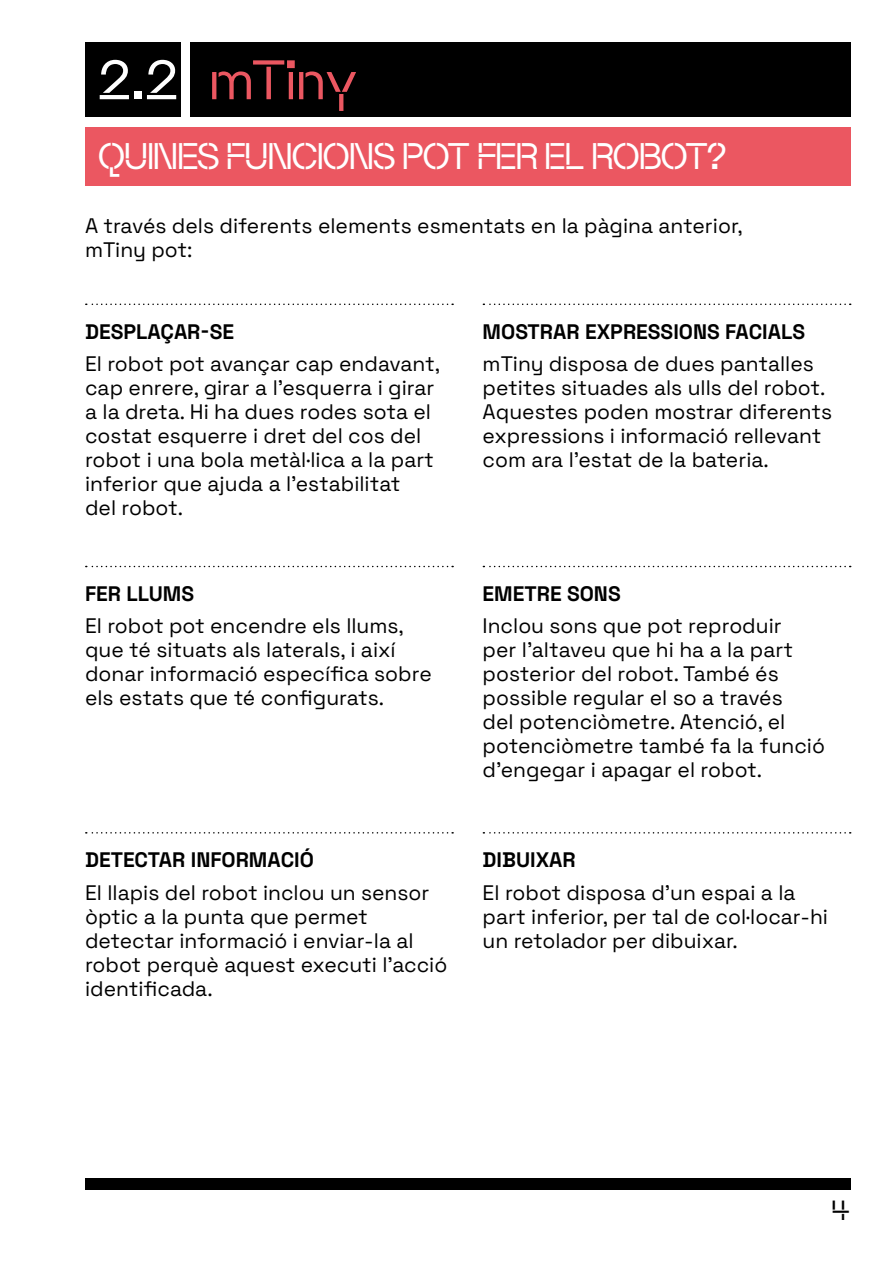
<style>
.page{position:relative;width:893px;height:1263px;background:#fff}
.page>*{position:absolute;margin:0;border:0;box-sizing:border-box;transform-origin:0 0}
.t1{font:54px "Maxeville Construct";letter-spacing:-.03em;color:#eb5761}
.t2{font:36px "Maxeville Construct";letter-spacing:-.035em;color:#fff}
.t3{font:27px "Maxeville Construct";color:#000}
.t4{font:21px/24px "Space Grotesk";color:#000}
.t5{font:700 21px "Space Grotesk";color:#000}
.s1{color:#fff}
</style>
<div class="page">
<div style="left:85px;top:1178px;width:765px;height:11px;background:#000"></div>
<div style="left:190px;top:43px;width:660px;height:74px;background:#000"></div>
<div style="left:85px;top:43px;width:96px;height:74px;background:#000"></div>
<div style="left:85px;top:127px;width:765px;height:59px;background:#eb5761"></div>
<svg style="left:86px;top:304px;width:367px;height:1px"></svg>
<svg style="left:86px;top:566px;width:367px;height:1px"></svg>
<svg style="left:86px;top:832px;width:367px;height:1px"></svg>
<svg style="left:483px;top:304px;width:368px;height:1px"></svg>
<svg style="left:483px;top:566px;width:368px;height:1px"></svg>
<svg style="left:483px;top:832px;width:368px;height:1px"></svg>
<h1 class="t1" style="left:97px;top:44px;width:263px"><span class="s1">2.2</span> mTiny</h1>
<h2 class="t2" style="left:98px;top:132px;width:631px">QUINES FUNCIONS POT FER EL ROBOT?</h2>
<p class="t4" style="left:85px;top:213px;width:659px">A través dels diferents elements esmentats en la pàgina anterior, mTiny pot:</p>
<p class="t5" style="left:85px;top:315px;width:150px">DESPLAÇAR-SE</p>
<p class="t4" style="left:85px;top:351px;width:357px">El robot pot avançar cap endavant, cap enrere, girar a l’esquerra i girar a la dreta. Hi ha dues rodes sota el costat esquerre i dret del cos del robot i una bola metàl·lica a la part inferior que ajuda a l’estabilitat<br>del robot.</p>
<p class="t5" style="left:85px;top:577px;width:111px">FER LLUMS</p>
<p class="t4" style="left:85px;top:613px;width:348px">El robot pot encendre els llums, que té situats als laterals, i així donar informació específica sobre els estats que té configurats.</p>
<p class="t5" style="left:85px;top:843px;width:230px">DETECTAR INFORMACIÓ</p>
<p class="t4" style="left:85px;top:879px;width:364px">El llapis del robot inclou un sensor òptic a la punta que permet detectar informació i enviar-la al robot perquè aquest executi l’acció identificada.</p>
<p class="t5" style="left:483px;top:315px;width:324px">MOSTRAR EXPRESSIONS FACIALS</p>
<p class="t4" style="left:483px;top:351px;width:351px">mTiny disposa de dues pantalles petites situades als ulls del robot.<br>Aquestes poden mostrar diferents expressions i informació rellevant com ara l’estat de la bateria.</p>
<p class="t5" style="left:483px;top:577px;width:140px">EMETRE SONS</p>
<p class="t4" style="left:483px;top:613px;width:344px">Inclou sons que pot reproduir<br>per l’altaveu que hi ha a la part posterior del robot. També és possible regular el so a través<br>del potenciòmetre. Atenció, el potenciòmetre també fa la funció d’engegar i apagar el robot.</p>
<p class="t5" style="left:483px;top:843px;width:95px">DIBUIXAR</p>
<p class="t4" style="left:483px;top:879px;width:347px">El robot disposa d’un espai a la part inferior, per tal de col·locar-hi un retolador per dibuixar.</p>
<p class="t3" style="left:832px;top:1193px;width:20px">4</p>
</div>
